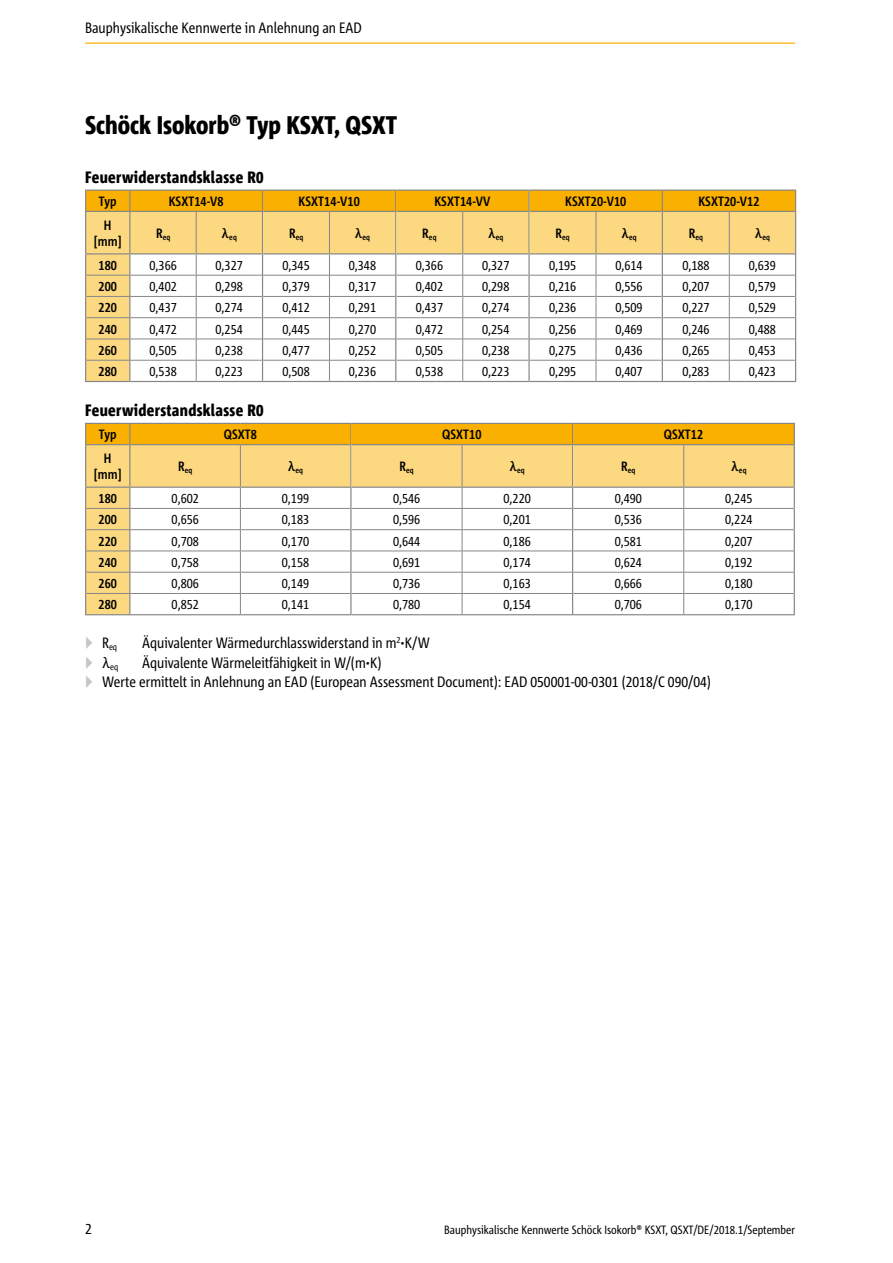
<style>
.page{position:relative;width:893px;height:1263px;background:#fff}
.page>*{position:absolute;margin:0;border:0;box-sizing:border-box;transform-origin:0 0}
.t1{font:800 25.5px "Corpid Cd Schoeck";color:#000}
.t2{font:800 16.5px "Corpid Cd Schoeck";letter-spacing:.02em;color:#000}
.t3{font:15px/19.5px "Corpid Cd Schoeck";color:#000}
.t4{font:13.5px "Corpid Cd Schoeck";color:#000}
.t5{font:700 13.5px/16.5px "Corpid Cd Schoeck";letter-spacing:.01em;color:#000;text-align:center}
.t6{font:12px "Corpid Cd Schoeck";color:#000}
.t7{font:9px "Corpid Cd Schoeck";color:#000}
.t8{font:700 8.1px "Corpid Cd Schoeck";letter-spacing:.01em;color:#000}
.s1{color:#c6c6c6}
</style>
<div class="page">
<hr style="left:85px;top:43px;width:710px;height:1px;background:#f9b000">
<hr style="left:85px;top:381px;width:45px;height:1px;background:#878787">
<hr style="left:130px;top:381px;width:66px;height:1px;background:#878787">
<hr style="left:196px;top:381px;width:67px;height:1px;background:#878787">
<hr style="left:263px;top:381px;width:66px;height:1px;background:#878787">
<hr style="left:329px;top:381px;width:67px;height:1px;background:#878787">
<hr style="left:396px;top:381px;width:67px;height:1px;background:#878787">
<hr style="left:463px;top:381px;width:67px;height:1px;background:#878787">
<hr style="left:530px;top:381px;width:66px;height:1px;background:#878787">
<hr style="left:596px;top:381px;width:67px;height:1px;background:#878787">
<hr style="left:663px;top:381px;width:66px;height:1px;background:#878787">
<hr style="left:729px;top:381px;width:67px;height:1px;background:#878787">
<svg style="left:85px;top:190px;width:711px;height:191px"></svg>
<svg style="left:85px;top:423px;width:710px;height:192px"></svg>
<hr style="left:794px;top:445px;width:1px;height:42px;background:#878787">
<p class="t3" style="left:85px;top:18px;width:278px">Bauphysikalische Kennwerte in Anlehnung an EAD</p>
<h1 class="t1" style="left:85px;top:109px;width:314px">Schöck Isokorb® Typ KSXT, QSXT</h1>
<p class="t2" style="left:85px;top:167px;width:180px">Feuerwiderstandsklasse R0</p>
<p class="t5" style="left:99px;top:193px;width:19px">Typ</p>
<p class="t5" style="left:169px;top:193px;width:56px">KSXT14-V8</p>
<p class="t5" style="left:94px;top:217px;width:29px">H [mm]</p>
<p class="t8" style="left:156px;top:232px;width:16px"><sup>R</sup>eq</p>
<p class="t8" style="left:222px;top:232px;width:17px"><sup>λ</sup>eq</p>
<p class="t5" style="left:99px;top:257px;width:20px">180</p>
<p class="t4" style="left:150px;top:257px;width:29px">0,366</p>
<p class="t4" style="left:216px;top:257px;width:29px">0,327</p>
<p class="t5" style="left:99px;top:278px;width:20px">200</p>
<p class="t4" style="left:150px;top:278px;width:29px">0,402</p>
<p class="t4" style="left:216px;top:278px;width:29px">0,298</p>
<p class="t5" style="left:99px;top:299px;width:20px">220</p>
<p class="t4" style="left:150px;top:299px;width:29px">0,437</p>
<p class="t4" style="left:216px;top:299px;width:29px">0,274</p>
<p class="t5" style="left:99px;top:320px;width:20px">240</p>
<p class="t4" style="left:150px;top:320px;width:29px">0,472</p>
<p class="t4" style="left:216px;top:320px;width:29px">0,254</p>
<p class="t5" style="left:99px;top:342px;width:20px">260</p>
<p class="t4" style="left:150px;top:342px;width:29px">0,505</p>
<p class="t4" style="left:216px;top:342px;width:29px">0,238</p>
<p class="t5" style="left:99px;top:363px;width:20px">280</p>
<p class="t4" style="left:150px;top:363px;width:29px">0,538</p>
<p class="t4" style="left:216px;top:363px;width:29px">0,223</p>
<p class="t2" style="left:85px;top:400px;width:180px">Feuerwiderstandsklasse R0</p>
<p class="t5" style="left:299px;top:193px;width:63px">KSXT14-V10</p>
<p class="t8" style="left:289px;top:232px;width:16px"><sup>R</sup>eq</p>
<p class="t8" style="left:355px;top:232px;width:17px"><sup>λ</sup>eq</p>
<p class="t4" style="left:282px;top:257px;width:29px">0,345</p>
<p class="t4" style="left:349px;top:257px;width:29px">0,348</p>
<p class="t4" style="left:282px;top:278px;width:29px">0,379</p>
<p class="t4" style="left:349px;top:278px;width:29px">0,317</p>
<p class="t4" style="left:282px;top:299px;width:29px">0,412</p>
<p class="t4" style="left:349px;top:299px;width:29px">0,291</p>
<p class="t4" style="left:282px;top:320px;width:29px">0,445</p>
<p class="t4" style="left:349px;top:320px;width:29px">0,270</p>
<p class="t4" style="left:282px;top:342px;width:29px">0,477</p>
<p class="t4" style="left:349px;top:342px;width:29px">0,252</p>
<p class="t4" style="left:282px;top:363px;width:29px">0,508</p>
<p class="t4" style="left:349px;top:363px;width:29px">0,236</p>
<p class="t5" style="left:99px;top:426px;width:19px">Typ</p>
<p class="t5" style="left:224px;top:426px;width:35px">QSXT8</p>
<p class="t5" style="left:94px;top:450px;width:29px">H [mm]</p>
<p class="t8" style="left:178px;top:465px;width:16px"><sup>R</sup>eq</p>
<p class="t8" style="left:288px;top:465px;width:17px"><sup>λ</sup>eq</p>
<p class="t5" style="left:99px;top:490px;width:20px">180</p>
<p class="t4" style="left:172px;top:490px;width:29px">0,602</p>
<p class="t4" style="left:282px;top:490px;width:29px">0,199</p>
<p class="t5" style="left:99px;top:511px;width:20px">200</p>
<p class="t4" style="left:172px;top:511px;width:29px">0,656</p>
<p class="t4" style="left:282px;top:511px;width:29px">0,183</p>
<p class="t5" style="left:99px;top:532px;width:20px">220</p>
<p class="t4" style="left:172px;top:532px;width:29px">0,708</p>
<p class="t4" style="left:282px;top:532px;width:29px">0,170</p>
<p class="t5" style="left:99px;top:554px;width:20px">240</p>
<p class="t4" style="left:172px;top:554px;width:29px">0,758</p>
<p class="t4" style="left:282px;top:554px;width:29px">0,158</p>
<p class="t5" style="left:99px;top:575px;width:20px">260</p>
<p class="t4" style="left:172px;top:575px;width:29px">0,806</p>
<p class="t4" style="left:282px;top:575px;width:29px">0,149</p>
<p class="t5" style="left:99px;top:596px;width:20px">280</p>
<p class="t4" style="left:172px;top:596px;width:29px">0,852</p>
<p class="t4" style="left:282px;top:596px;width:29px">0,141</p>
<p class="t5" style="left:434px;top:193px;width:58px">KSXT14-VV</p>
<p class="t8" style="left:422px;top:232px;width:16px"><sup>R</sup>eq</p>
<p class="t8" style="left:488px;top:232px;width:17px"><sup>λ</sup>eq</p>
<p class="t4" style="left:416px;top:257px;width:29px">0,366</p>
<p class="t4" style="left:482px;top:257px;width:29px">0,327</p>
<p class="t4" style="left:416px;top:278px;width:29px">0,402</p>
<p class="t4" style="left:482px;top:278px;width:29px">0,298</p>
<p class="t4" style="left:416px;top:299px;width:29px">0,437</p>
<p class="t4" style="left:482px;top:299px;width:29px">0,274</p>
<p class="t4" style="left:416px;top:320px;width:29px">0,472</p>
<p class="t4" style="left:482px;top:320px;width:29px">0,254</p>
<p class="t4" style="left:416px;top:342px;width:29px">0,505</p>
<p class="t4" style="left:482px;top:342px;width:29px">0,238</p>
<p class="t4" style="left:416px;top:363px;width:29px">0,538</p>
<p class="t4" style="left:482px;top:363px;width:29px">0,223</p>
<p class="t5" style="left:442px;top:426px;width:41px">QSXT10</p>
<p class="t8" style="left:399px;top:465px;width:16px"><sup>R</sup>eq</p>
<p class="t8" style="left:510px;top:465px;width:17px"><sup>λ</sup>eq</p>
<p class="t4" style="left:393px;top:490px;width:29px">0,546</p>
<p class="t4" style="left:504px;top:490px;width:29px">0,220</p>
<p class="t4" style="left:393px;top:511px;width:29px">0,596</p>
<p class="t4" style="left:504px;top:511px;width:29px">0,201</p>
<p class="t4" style="left:393px;top:532px;width:29px">0,644</p>
<p class="t4" style="left:504px;top:532px;width:29px">0,186</p>
<p class="t4" style="left:393px;top:554px;width:29px">0,691</p>
<p class="t4" style="left:504px;top:554px;width:29px">0,174</p>
<p class="t4" style="left:393px;top:575px;width:29px">0,736</p>
<p class="t4" style="left:504px;top:575px;width:29px">0,163</p>
<p class="t4" style="left:393px;top:596px;width:29px">0,780</p>
<p class="t4" style="left:504px;top:596px;width:29px">0,154</p>
<p class="t7" style="left:85px;top:641px;width:34px"><sup>▶</sup> <sup>R</sup>eq</p>
<p class="t3" style="left:142px;top:633px;width:289px">Äquivalenter Wärmedurchlasswiderstand in m<sup>2</sup>⋅K/W</p>
<p class="t5" style="left:565px;top:193px;width:63px">KSXT20-V10</p>
<p class="t8" style="left:556px;top:232px;width:16px"><sup>R</sup>eq</p>
<p class="t8" style="left:621px;top:232px;width:17px"><sup>λ</sup>eq</p>
<p class="t4" style="left:549px;top:257px;width:29px">0,195</p>
<p class="t4" style="left:615px;top:257px;width:29px">0,614</p>
<p class="t4" style="left:549px;top:278px;width:29px">0,216</p>
<p class="t4" style="left:615px;top:278px;width:29px">0,556</p>
<p class="t4" style="left:549px;top:299px;width:29px">0,236</p>
<p class="t4" style="left:615px;top:299px;width:29px">0,509</p>
<p class="t4" style="left:549px;top:320px;width:29px">0,256</p>
<p class="t4" style="left:615px;top:320px;width:29px">0,469</p>
<p class="t4" style="left:549px;top:342px;width:29px">0,275</p>
<p class="t4" style="left:615px;top:342px;width:29px">0,436</p>
<p class="t4" style="left:549px;top:363px;width:29px">0,295</p>
<p class="t4" style="left:615px;top:363px;width:29px">0,407</p>
<p class="t5" style="left:698px;top:193px;width:63px">KSXT20-V12</p>
<p class="t8" style="left:689px;top:232px;width:16px"><sup>R</sup>eq</p>
<p class="t8" style="left:755px;top:232px;width:17px"><sup>λ</sup>eq</p>
<p class="t4" style="left:682px;top:257px;width:29px">0,188</p>
<p class="t4" style="left:749px;top:257px;width:29px">0,639</p>
<p class="t4" style="left:682px;top:278px;width:29px">0,207</p>
<p class="t4" style="left:749px;top:278px;width:29px">0,579</p>
<p class="t4" style="left:682px;top:299px;width:29px">0,227</p>
<p class="t4" style="left:749px;top:299px;width:29px">0,529</p>
<p class="t4" style="left:682px;top:320px;width:29px">0,246</p>
<p class="t4" style="left:749px;top:320px;width:29px">0,488</p>
<p class="t4" style="left:682px;top:342px;width:29px">0,265</p>
<p class="t4" style="left:749px;top:342px;width:29px">0,453</p>
<p class="t4" style="left:682px;top:363px;width:29px">0,283</p>
<p class="t4" style="left:749px;top:363px;width:29px">0,423</p>
<p class="t5" style="left:664px;top:426px;width:41px">QSXT12</p>
<p class="t8" style="left:621px;top:465px;width:16px"><sup>R</sup>eq</p>
<p class="t8" style="left:731px;top:465px;width:17px"><sup>λ</sup>eq</p>
<p class="t4" style="left:615px;top:490px;width:29px">0,490</p>
<p class="t4" style="left:725px;top:490px;width:29px">0,245</p>
<p class="t4" style="left:615px;top:511px;width:29px">0,536</p>
<p class="t4" style="left:725px;top:511px;width:29px">0,224</p>
<p class="t4" style="left:615px;top:532px;width:29px">0,581</p>
<p class="t4" style="left:725px;top:532px;width:29px">0,207</p>
<p class="t4" style="left:615px;top:554px;width:29px">0,624</p>
<p class="t4" style="left:725px;top:554px;width:29px">0,192</p>
<p class="t4" style="left:615px;top:575px;width:29px">0,666</p>
<p class="t4" style="left:725px;top:575px;width:29px">0,180</p>
<p class="t4" style="left:615px;top:596px;width:29px">0,706</p>
<p class="t4" style="left:725px;top:596px;width:29px">0,170</p>
<p class="t3" style="left:85px;top:652px;width:627px;text-indent:57px">Äquivalente Wärmeleitfähigkeit in W/(m⋅K)<br><span class="s1">▶</span> Werte ermittelt in Anlehnung an EAD (European Assessment Document): EAD 050001-00-0301 (2018/C 090/04)</p>
<p class="t7" style="left:85px;top:661px;width:35px"><sup>▶</sup> <sup>λ</sup>eq</p>
<p class="t3" style="left:85px;top:1219px;width:8px">2</p>
<p class="t6" style="left:444px;top:1222px;width:352px">Bauphysikalische Kennwerte Schöck Isokorb® KSXT, QSXT/DE/2018.1/September</p>
</div>
